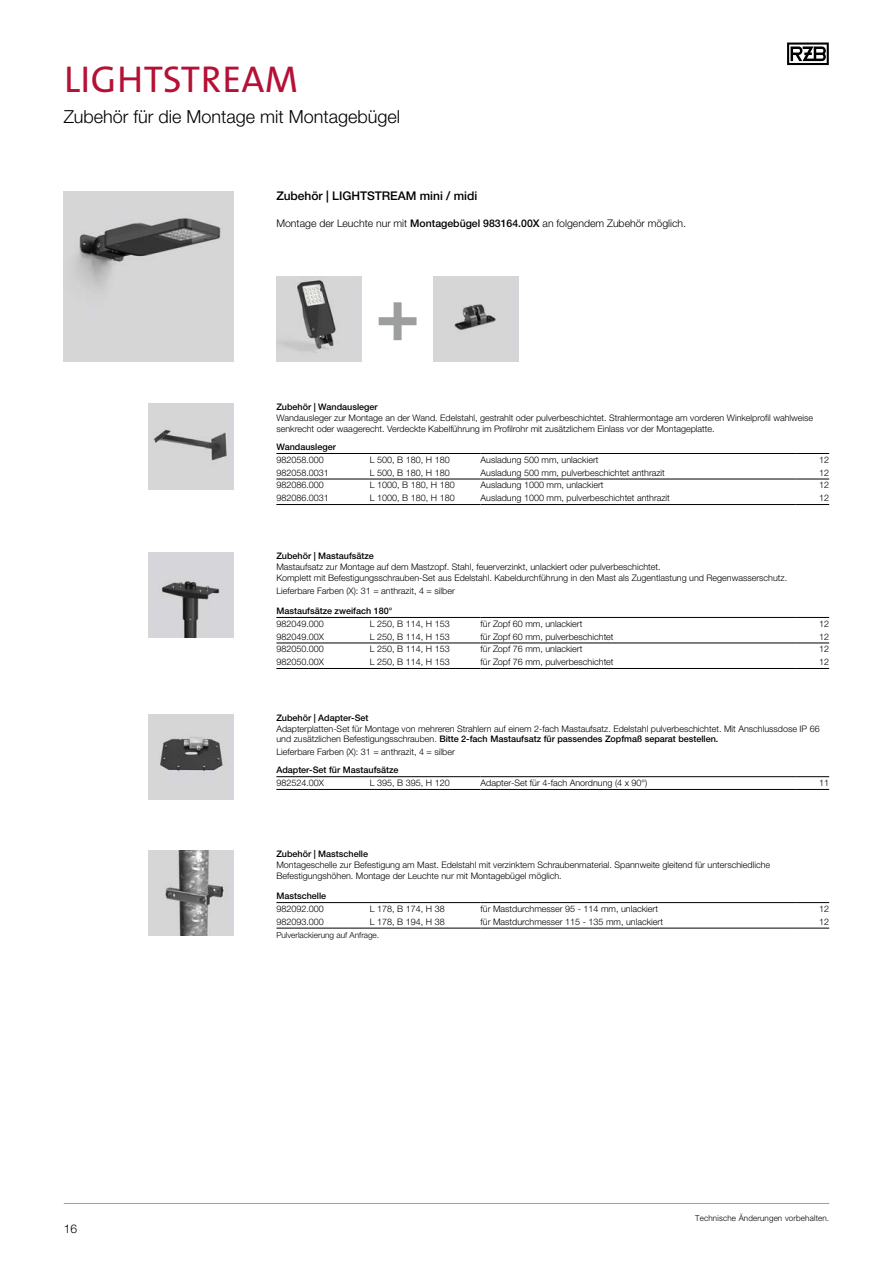
<style>
.page{position:relative;width:893px;height:1263px;background:#fff}
.page>*{position:absolute;margin:0;border:0;box-sizing:border-box;transform-origin:0 0}
.t1{font:37.5px "The Sans B W5 Plain";letter-spacing:.015em;color:#b51136}
.t2{font:300 18px "Helvetica Neue LTW1 G";color:#000}
.t3{font:500 12px "Helvetica Neue LTW1 G";color:#000}
.t4{font:300 12px "Helvetica Neue LTW1 G";color:#000}
.t5{font:300 10.5px "Helvetica Neue LTW1 G";color:#000}
.t6{font:300 9px/10.8px "Helvetica Neue LTW1 G";color:#000}
.t7{font:500 9px "Helvetica Neue LTW1 G";color:#000}
.t8{font:300 8.25px "Helvetica Neue LTW1 G";letter-spacing:.02em;color:#000}
.t9{font:300 8.25px "Helvetica Neue LTW1 G";color:#000}
.s1{font-weight:500}
</style>
<div class="page">
<img style="left:149px;top:850px;width:85px;height:85px">
<img style="left:149px;top:714px;width:85px;height:85px">
<img style="left:64px;top:191px;width:170px;height:170px">
<img style="left:149px;top:553px;width:85px;height:85px">
<img style="left:149px;top:404px;width:85px;height:85px">
<img style="left:276px;top:276px;width:85px;height:85px">
<img style="left:434px;top:276px;width:85px;height:85px">
<svg style="left:379px;top:302px;width:37px;height:38px"></svg>
<hr style="left:276px;top:776px;width:94px;height:1px;background:#000">
<hr style="left:276px;top:789px;width:94px;height:1px;background:#000">
<hr style="left:370px;top:776px;width:110px;height:1px;background:#000">
<hr style="left:370px;top:789px;width:110px;height:1px;background:#000">
<hr style="left:480px;top:776px;width:315px;height:1px;background:#000">
<hr style="left:480px;top:789px;width:315px;height:1px;background:#000">
<hr style="left:795px;top:776px;width:34px;height:1px;background:#000">
<hr style="left:795px;top:789px;width:34px;height:1px;background:#000">
<hr style="left:276px;top:643px;width:94px;height:1px;background:#000">
<hr style="left:370px;top:643px;width:110px;height:1px;background:#000">
<hr style="left:480px;top:643px;width:315px;height:1px;background:#000">
<hr style="left:795px;top:643px;width:34px;height:1px;background:#000">
<hr style="left:276px;top:617px;width:94px;height:1px;background:#000">
<hr style="left:370px;top:617px;width:110px;height:1px;background:#000">
<hr style="left:480px;top:617px;width:315px;height:1px;background:#000">
<hr style="left:795px;top:617px;width:34px;height:1px;background:#000">
<hr style="left:276px;top:668px;width:94px;height:1px;background:#000">
<hr style="left:370px;top:668px;width:110px;height:1px;background:#000">
<hr style="left:480px;top:668px;width:315px;height:1px;background:#000">
<hr style="left:795px;top:668px;width:34px;height:1px;background:#000">
<hr style="left:276px;top:902px;width:94px;height:1px;background:#000">
<hr style="left:370px;top:902px;width:110px;height:1px;background:#000">
<hr style="left:480px;top:902px;width:315px;height:1px;background:#000">
<hr style="left:795px;top:902px;width:34px;height:1px;background:#000">
<hr style="left:276px;top:928px;width:94px;height:1px;background:#000">
<hr style="left:370px;top:928px;width:110px;height:1px;background:#000">
<hr style="left:480px;top:928px;width:315px;height:1px;background:#000">
<hr style="left:795px;top:928px;width:34px;height:1px;background:#000">
<hr style="left:276px;top:453px;width:94px;height:1px;background:#000">
<hr style="left:370px;top:453px;width:110px;height:1px;background:#000">
<hr style="left:480px;top:453px;width:315px;height:1px;background:#000">
<hr style="left:795px;top:453px;width:34px;height:1px;background:#000">
<hr style="left:276px;top:479px;width:94px;height:1px;background:#000">
<hr style="left:370px;top:479px;width:110px;height:1px;background:#000">
<hr style="left:480px;top:479px;width:315px;height:1px;background:#000">
<hr style="left:795px;top:479px;width:34px;height:1px;background:#000">
<hr style="left:276px;top:504px;width:94px;height:1px;background:#000">
<hr style="left:370px;top:504px;width:110px;height:1px;background:#000">
<hr style="left:480px;top:504px;width:315px;height:1px;background:#000">
<hr style="left:795px;top:504px;width:34px;height:1px;background:#000">
<svg style="left:787px;top:43px;width:42px;height:22px"></svg>
<hr style="left:64px;top:1203px;width:765px;height:1px;background:#9d9e9e">
<h1 class="t1" style="left:64px;top:55px;width:236px">LIGHTSTREAM</h1>
<h2 class="t2" style="left:64px;top:106px;width:338px">Zubehör für die Montage mit Montagebügel</h2>
<h3 class="t3" style="left:276px;top:188px;width:202px">Zubehör | LIGHTSTREAM mini / midi</h3>
<p class="t5" style="left:276px;top:217px;width:411px">Montage der Leuchte nur mit <span class="s1">Montagebügel 983164.00X</span> an folgendem Zubehör möglich.</p>
<p class="t7" style="left:276px;top:402px;width:103px">Zubehör | Wandausleger</p>
<p class="t6" style="left:276px;top:413px;width:538px">Wandausleger zur Montage an der Wand. Edelstahl, gestrahlt oder pulverbeschichtet. Strahlermontage am vorderen Winkelprofil wahlweise senkrecht oder waagerecht. Verdeckte Kabelführung im Profilrohr mit zusätzlichem Einlass vor der Montageplatte.</p>
<p class="t7" style="left:276px;top:441px;width:61px">Wandausleger</p>
<p class="t6" style="left:276px;top:454px;width:49px">982058.000</p>
<p class="t6" style="left:370px;top:454px;width:81px">L 500, B 180, H 180</p>
<p class="t6" style="left:480px;top:454px;width:120px">Ausladung 500 mm, unlackiert</p>
<p class="t6" style="left:819px;top:454px;width:12px">12</p>
<p class="t6" style="left:276px;top:467px;width:54px">982058.0031</p>
<p class="t6" style="left:370px;top:467px;width:81px">L 500, B 180, H 180</p>
<p class="t6" style="left:480px;top:467px;width:186px">Ausladung 500 mm, pulverbeschichtet anthrazit</p>
<p class="t6" style="left:819px;top:467px;width:12px">12</p>
<p class="t6" style="left:276px;top:480px;width:49px">982086.000</p>
<p class="t6" style="left:370px;top:480px;width:86px">L 1000, B 180, H 180</p>
<p class="t6" style="left:480px;top:480px;width:125px">Ausladung 1000 mm, unlackiert</p>
<p class="t6" style="left:819px;top:480px;width:12px">12</p>
<p class="t6" style="left:276px;top:492px;width:54px">982086.0031</p>
<p class="t6" style="left:370px;top:492px;width:86px">L 1000, B 180, H 180</p>
<p class="t6" style="left:480px;top:492px;width:191px">Ausladung 1000 mm, pulverbeschichtet anthrazit</p>
<p class="t6" style="left:819px;top:492px;width:12px">12</p>
<p class="t7" style="left:276px;top:551px;width:99px">Zubehör | Mastaufsätze</p>
<p class="t6" style="left:276px;top:561px;width:512px">Mastaufsatz zur Montage auf dem Mastzopf. Stahl, feuerverzinkt, unlackiert oder pulverbeschichtet.<br>Komplett mit Befestigungsschrauben-Set aus Edelstahl. Kabeldurchführung in den Mast als Zugentlastung und Regenwasserschutz.</p>
<p class="t6" style="left:276px;top:585px;width:180px">Lieferbare Farben (X): 31 = anthrazit, 4 = silber</p>
<p class="t7" style="left:276px;top:606px;width:118px">Mastaufsätze zweifach 180°</p>
<p class="t6" style="left:276px;top:618px;width:49px">982049.000</p>
<p class="t6" style="left:370px;top:618px;width:81px">L 250, B 114, H 153</p>
<p class="t6" style="left:480px;top:618px;width:104px">für Zopf 60 mm, unlackiert</p>
<p class="t6" style="left:819px;top:618px;width:12px">12</p>
<p class="t6" style="left:276px;top:631px;width:49px">982049.00X</p>
<p class="t6" style="left:370px;top:631px;width:81px">L 250, B 114, H 153</p>
<p class="t6" style="left:480px;top:631px;width:135px">für Zopf 60 mm, pulverbeschichtet</p>
<p class="t6" style="left:819px;top:631px;width:12px">12</p>
<p class="t6" style="left:276px;top:644px;width:49px">982050.000</p>
<p class="t6" style="left:370px;top:644px;width:81px">L 250, B 114, H 153</p>
<p class="t6" style="left:480px;top:644px;width:104px">für Zopf 76 mm, unlackiert</p>
<p class="t6" style="left:819px;top:644px;width:12px">12</p>
<p class="t6" style="left:276px;top:656px;width:49px">982050.00X</p>
<p class="t6" style="left:370px;top:656px;width:81px">L 250, B 114, H 153</p>
<p class="t6" style="left:480px;top:656px;width:135px">für Zopf 76 mm, pulverbeschichtet</p>
<p class="t6" style="left:819px;top:656px;width:12px">12</p>
<p class="t7" style="left:276px;top:712px;width:94px">Zubehör | Adapter‑Set</p>
<p class="t6" style="left:276px;top:723px;width:545px">Adapterplatten-Set für Montage von mehreren Strahlern auf einem 2-fach Mastaufsatz. Edelstahl pulverbeschichtet. Mit Anschlussdose IP 66 und zusätzlichen Befestigungsschrauben. <span class="s1">Bitte 2-fach Mastaufsatz für passendes Zopfmaß separat bestellen.</span></p>
<p class="t6" style="left:276px;top:746px;width:180px">Lieferbare Farben (X): 31 = anthrazit, 4 = silber</p>
<p class="t7" style="left:276px;top:764px;width:124px">Adapter-Set für Mastaufsätze</p>
<p class="t6" style="left:276px;top:778px;width:49px">982524.00X</p>
<p class="t6" style="left:370px;top:778px;width:81px">L 395, B 395, H 120</p>
<p class="t6" style="left:480px;top:778px;width:168px">Adapter-Set für 4-fach Anordnung (4 x 90°)</p>
<p class="t6" style="left:819px;top:778px;width:12px">11</p>
<p class="t7" style="left:276px;top:848px;width:93px">Zubehör | Mastschelle</p>
<p class="t6" style="left:276px;top:859px;width:495px">Montageschelle zur Befestigung am Mast. Edelstahl mit verzinktem Schraubenmaterial. Spannweite gleitend für unterschiedliche<br>Befestigungshöhen. Montage der Leuchte nur mit Montagebügel möglich.</p>
<p class="t7" style="left:276px;top:890px;width:51px">Mastschelle</p>
<p class="t6" style="left:276px;top:903px;width:49px">982092.000</p>
<p class="t6" style="left:370px;top:903px;width:76px">L 178, B 174, H 38</p>
<p class="t6" style="left:480px;top:903px;width:179px">für Mastdurchmesser 95 - 114 mm, unlackiert</p>
<p class="t6" style="left:819px;top:903px;width:12px">12</p>
<p class="t6" style="left:276px;top:916px;width:49px">982093.000</p>
<p class="t6" style="left:370px;top:916px;width:76px">L 178, B 194, H 38</p>
<p class="t6" style="left:480px;top:916px;width:184px">für Mastdurchmesser 115 - 135 mm, unlackiert</p>
<p class="t6" style="left:819px;top:916px;width:12px">12</p>
<p class="t9" style="left:276px;top:930px;width:104px">Pulverlackierung auf Anfrage.</p>
<h3 class="t4" style="left:64px;top:1222px;width:15px">16</h3>
<p class="t8" style="left:695px;top:1213px;width:135px">Technische Änderungen vorbehalten.</p>
</div>
